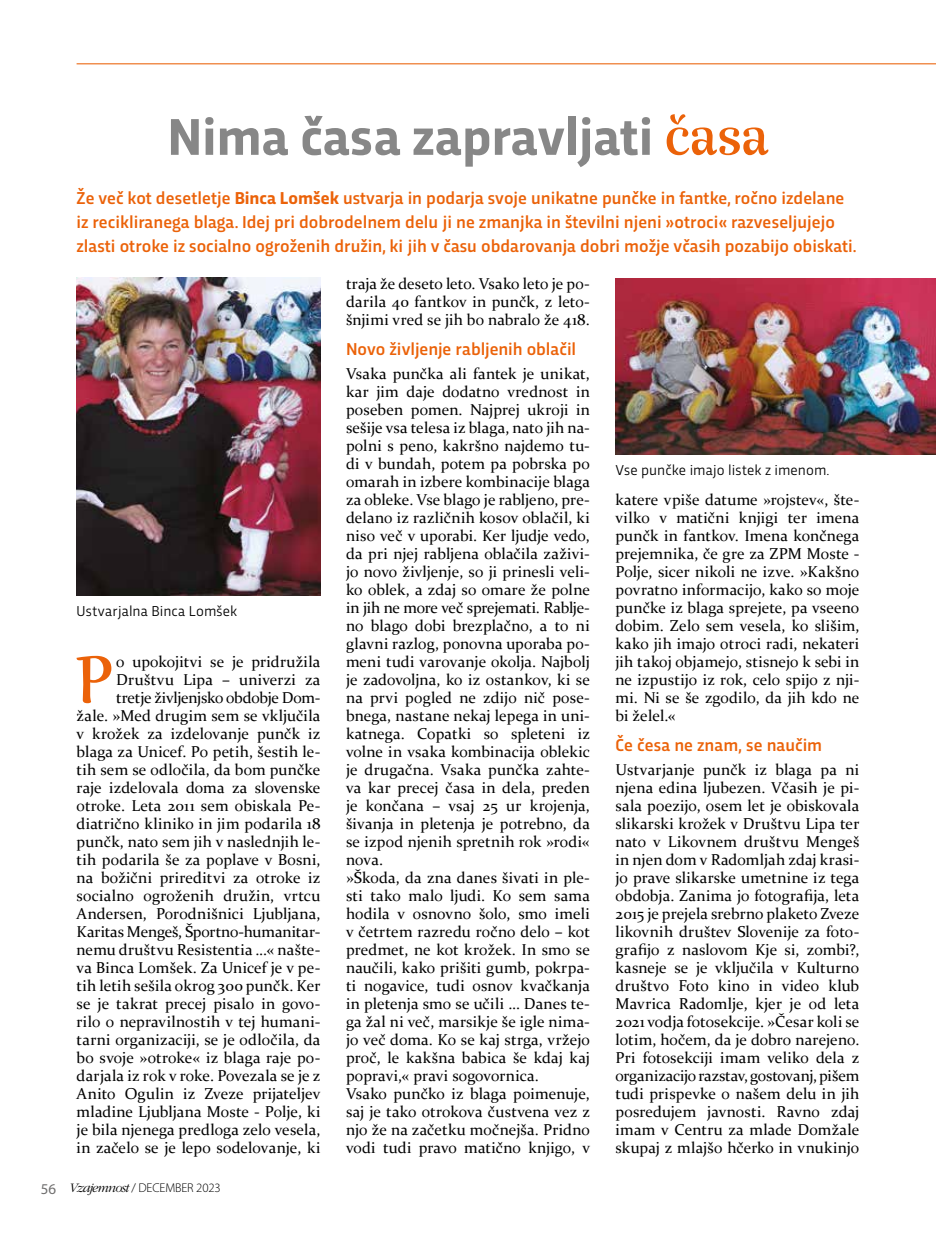
<style>
.page{position:relative;width:936px;height:1234px;background:#fff}
.page>*{position:absolute;margin:0;border:0;box-sizing:border-box;transform-origin:0 0}
.t1{font:67.35px "Rumba Std Large";color:#eb6209}
.t2{font:700 54px "Trasandina";color:#878787}
.t3{font:500 18px/24px "Trasandina";color:#eb6209}
.t4{font:15.75px/18px "Constantia";letter-spacing:.005em;color:#000;text-align:justify}
.t5{font:15px "Trasandina";letter-spacing:.005em;color:#000}
.t6{font:300 12.75px "Myriad Pro";letter-spacing:-.01em;color:#000}
.s1{font-family:"Rumba Std Large";font-weight:400;color:#eb6209}
.s2{font-weight:700}
.s3{font-weight:400;font-size:15px;color:#706f6f}
.s4{font-family:"ITC Garamond Std";font-style:italic;font-size:13.5px}
</style>
<div class="page">
<hr style="left:77px;top:63px;width:858px;height:1px;background:#eb6209">
<img style="left:77px;top:277px;width:243px;height:318px">
<img style="left:615px;top:278px;width:320px;height:177px">
<h2 class="t2" style="left:167px;top:97px;width:602px">Nima časa zapravljati <span class="s1">časa</span></h2>
<p class="t3" style="left:77px;top:184px;width:781px">Že več kot desetletje <span class="s2">Binca Lomšek</span> ustvarja in podarja svoje unikatne punčke in fantke, ročno izdelane iz recikliranega blaga. Idej pri dobrodelnem delu ji ne zmanjka in številni njeni »otroci« razveseljujejo zlasti otroke iz socialno ogroženih družin, ki jih v času obdarovanja dobri možje včasih pozabijo obiskati.</p>
<p class="t4" style="left:346px;top:273px;width:245px">traja že deseto leto. Vsako leto je po&shy;darila 40 fantkov in punčk, z leto&shy;šnjimi vred se jih bo nabralo že 418.</p>
<p class="t3" style="left:346px;top:335px;width:231px">Novo življenje rabljenih oblačil</p>
<p class="t4" style="left:346px;top:363px;width:245px;text-align:left">Vsaka punčka ali fantek je unikat, kar jim daje dodatno vrednost in poseben pomen. Najprej ukroji in sešije vsa telesa iz blaga, nato jih na&shy;polni s peno, kakršno najdemo tu&shy;di v bundah, potem pa pobrska po omarah in izbere kombinacije blaga za obleke. Vse blago je rabljeno, pre&shy;delano iz različnih kosov oblačil, ki niso več v uporabi. Ker ljudje vedo, da pri njej rabljena oblačila zaživi&shy;jo novo življenje, so ji prinesli veli&shy;ko oblek, a zdaj so omare že polne in jih ne more več sprejemati. Rablje&shy;no blago dobi brezplačno, a to ni glavni razlog, ponovna uporaba po&shy;meni tudi varovanje okolja. Najbolj je zadovoljna, ko iz ostankov, ki se na prvi pogled ne zdijo nič pose&shy;bnega, nastane nekaj lepega in uni&shy;katnega. Copatki so spleteni iz volne in vsaka kombinacija oblekic je drugačna. Vsaka punčka zahte&shy;va kar precej časa in dela, preden je končana – vsaj 25 ur krojenja, šivanja in pletenja je potrebno, da se izpod njenih spretnih rok »rodi« nova.<br>»Škoda, da zna danes šivati in ple&shy;sti tako malo ljudi. Ko sem sama hodila v osnovno šolo, smo imeli v četrtem razredu ročno delo – kot predmet, ne kot krožek. In smo se naučili, kako prišiti gumb, pokrpa&shy;ti nogavice, tudi osnov kvačkanja in pletenja smo se učili … Danes te&shy;ga žal ni več, marsikje še igle nima&shy;jo več doma. Ko se kaj strga, vržejo proč, le kakšna babica še kdaj kaj popravi,« pravi sogovornica.<br>Vsako punčko iz blaga poimenuje, saj je tako otrokova čustvena vez z njo že na začetku močnejša. Pridno vodi tudi pravo matično knjigo, v</p>
<p class="t5" style="left:615px;top:459px;width:216px">Vse punčke imajo listek z imenom.</p>
<p class="t4" style="left:615px;top:489px;width:245px">katere vpiše datume »rojstev«, šte&shy;vilko v matični knjigi ter imena punčk in fantkov. Imena končnega prejemnika, če gre za ZPM Moste - Polje, sicer nikoli ne izve. »Kakšno povratno informacijo, kako so moje punčke iz blaga sprejete, pa vseeno dobim. Zelo sem vesela, ko slišim, kako jih imajo otroci radi, nekateri jih takoj objamejo, stisnejo k sebi in ne izpustijo iz rok, celo spijo z nji&shy;mi. Ni se še zgodilo, da jih kdo ne bi želel.«</p>
<p class="t3" style="left:615px;top:731px;width:208px">Če česa ne znam, se naučim</p>
<p class="t4" style="left:615px;top:759px;width:245px">Ustvarjanje punčk iz blaga pa ni njena edina ljubezen. Včasih je pi&shy;sala poezijo, osem let je obiskovala slikarski krožek v Društvu Lipa ter nato v Likovnem društvu Mengeš in njen dom v Radomljah zdaj krasi&shy;jo prave slikarske umetnine iz tega obdobja. Zanima jo fotografija, leta 2015 je prejela srebrno plaketo Zveze likovnih društev Slovenije za foto&shy;grafijo z naslovom Kje si, zombi?, kasneje se je vključila v Kulturno društvo Foto kino in video klub Mavrica Radomlje, kjer je od leta 2021 vodja fotosekcije. »Česar koli se lotim, hočem, da je dobro narejeno.<br>Pri fotosekciji imam veliko dela z organizacijo razstav, gostovanj, pišem tudi prispevke o našem delu in jih posredujem javnosti. Ravno zdaj imam v Centru za mlade Domžale skupaj z mlajšo hčerko in vnukinjo</p>
<p class="t5" style="left:77px;top:599px;width:162px">Ustvarjalna Binca Lomšek</p>
<p class="t4" style="left:77px;top:651px;width:245px;text-align:right">o upokojitvi se je pridružila Društvu Lipa – univerzi za<br>tretje življenjsko obdobje Dom-<br>žale. »Med drugim sem se vključila v krožek za izdelovanje punčk iz blaga za Unicef. Po petih, šestih le&shy;tih sem se odločila, da bom punčke raje izdelovala doma za slovenske otroke. Leta 2011 sem obiskala Pe&shy;diatrično kliniko in jim podarila 18 punčk, nato sem jih v naslednjih le&shy;tih podarila še za poplave v Bosni, na božični prireditvi za otroke iz socialno ogroženih družin, vrtcu Andersen, Porodnišnici Ljubljana, Karitas Mengeš, Športno-humanitar&shy;nemu društvu Resistentia …« našte&shy;va Binca Lomšek. Za Unicef je v pe&shy;tih letih sešila okrog 300 punčk. Ker se je takrat precej pisalo in govo&shy;rilo o nepravilnostih v tej humani&shy;tarni organizaciji, se je odločila, da bo svoje »otroke« iz blaga raje po&shy;darjala iz rok v roke. Povezala se je z Anito Ogulin iz Zveze prijateljev mladine Ljubljana Moste - Polje, ki je bila njenega predloga zelo vesela, in začelo se je lepo sodelovanje, ki</p>
<h1 class="t1" style="left:74px;top:640px;width:39px">P</h1>
<p class="t6" style="left:41px;top:1179px;width:181px"><span class="s3">56</span> <span class="s4">Vzajemnost</span> / DECEMBER 2023</p>
</div>
